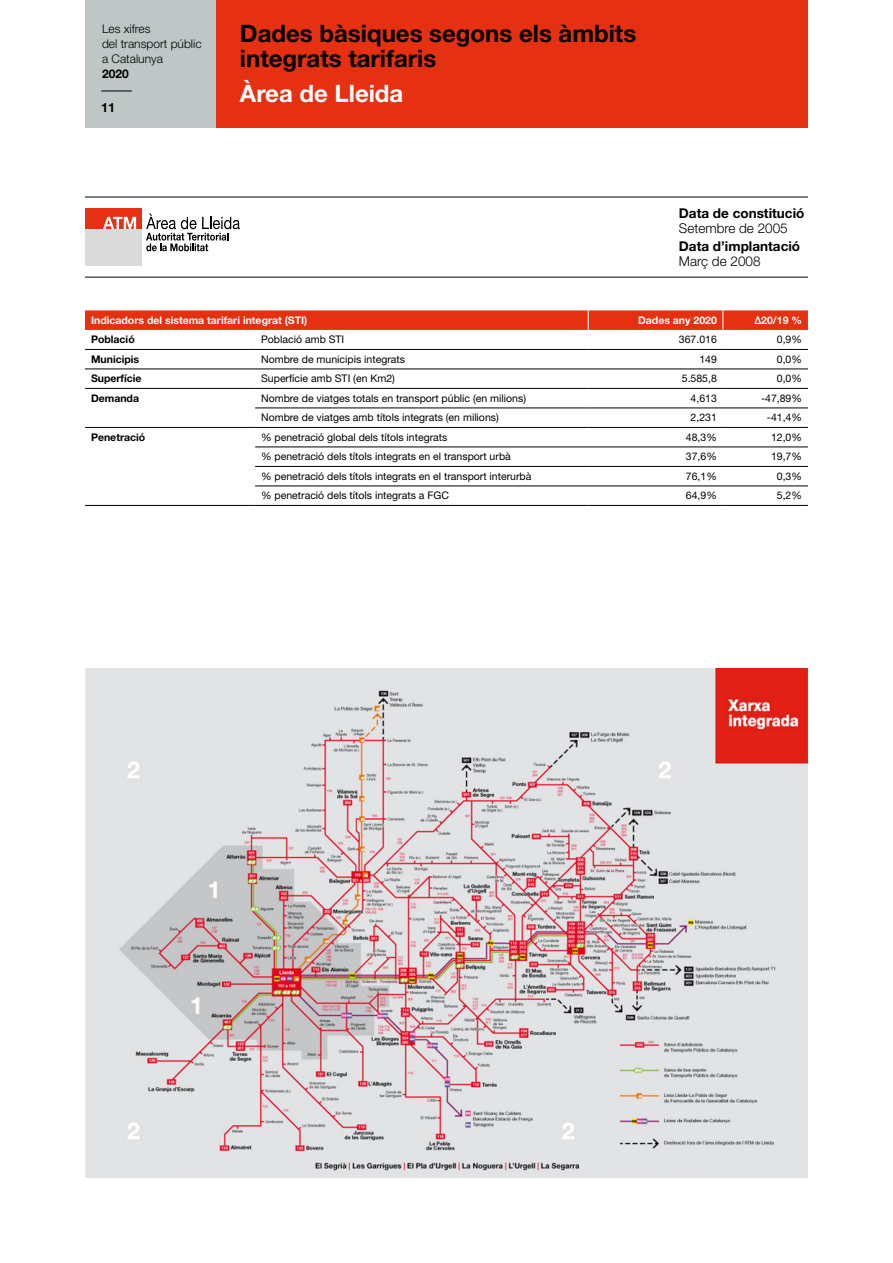
<style>
.page{position:relative;width:893px;height:1263px;background:#fff}
.page>*{position:absolute;margin:0;border:0;box-sizing:border-box;transform-origin:0 0}
.t1{font:700 24px/25.5px "Helvetica Neue LT Std";color:#000}
.t2{font:700 24px "Helvetica Neue LT Std";color:#fff}
.t3{font:700 13.5px "Helvetica Neue LT Std";color:#000}
.t4{font:300 13.5px "Helvetica Neue LT Std";color:#000}
.t5{font:700 12.75px "Helvetica Neue LT Std";color:#000}
.t6{font:300 12px/15px "Helvetica Neue LT Std";color:#000}
.t7{font:700 12px "Helvetica Neue LT Std";color:#000}
.t8{font:10.5px "Helvetica Neue LT Std";color:#000}
.t9{font:700 10.5px "Helvetica Neue LT Std";color:#fff}
.t10{font:700 10.5px "Helvetica Neue LT Std";color:#000}
</style>
<div class="page">
<div style="left:85px;top:0;width:132px;height:128px;background:#bec6c6"></div>
<hr style="left:101px;top:91px;width:31px;height:1px;background:#000">
<div style="left:217px;top:0;width:591px;height:128px;background:#e53012"></div>
<hr style="left:85px;top:369px;width:170px;height:1px;background:#000">
<hr style="left:255px;top:369px;width:333px;height:1px;background:#000">
<hr style="left:588px;top:369px;width:135px;height:1px;background:#000">
<hr style="left:723px;top:369px;width:85px;height:1px;background:#000">
<hr style="left:85px;top:349px;width:170px;height:1px;background:#000">
<hr style="left:255px;top:349px;width:333px;height:1px;background:#000">
<hr style="left:588px;top:349px;width:135px;height:1px;background:#000">
<hr style="left:723px;top:349px;width:85px;height:1px;background:#000">
<svg style="left:85px;top:310px;width:723px;height:20px;background:#e53517"></svg>
<hr style="left:85px;top:388px;width:170px;height:1px;background:#000">
<hr style="left:255px;top:388px;width:333px;height:1px;background:#000">
<hr style="left:588px;top:388px;width:135px;height:1px;background:#000">
<hr style="left:723px;top:388px;width:85px;height:1px;background:#000">
<hr style="left:255px;top:408px;width:333px;height:1px;background:#000">
<hr style="left:588px;top:408px;width:135px;height:1px;background:#000">
<hr style="left:723px;top:408px;width:85px;height:1px;background:#000">
<hr style="left:85px;top:427px;width:170px;height:1px;background:#000">
<hr style="left:255px;top:427px;width:333px;height:1px;background:#000">
<hr style="left:588px;top:427px;width:135px;height:1px;background:#000">
<hr style="left:723px;top:427px;width:85px;height:1px;background:#000">
<hr style="left:255px;top:447px;width:333px;height:1px;background:#000">
<hr style="left:588px;top:447px;width:135px;height:1px;background:#000">
<hr style="left:723px;top:447px;width:85px;height:1px;background:#000">
<hr style="left:255px;top:466px;width:333px;height:1px;background:#000">
<hr style="left:588px;top:466px;width:135px;height:1px;background:#000">
<hr style="left:723px;top:466px;width:85px;height:1px;background:#000">
<hr style="left:255px;top:486px;width:333px;height:1px;background:#000">
<hr style="left:588px;top:486px;width:135px;height:1px;background:#000">
<hr style="left:723px;top:486px;width:85px;height:1px;background:#000">
<hr style="left:85px;top:505px;width:170px;height:1px;background:#000">
<hr style="left:255px;top:505px;width:333px;height:1px;background:#000">
<hr style="left:588px;top:505px;width:135px;height:1px;background:#000">
<hr style="left:723px;top:505px;width:85px;height:1px;background:#000">
<hr style="left:85px;top:197px;width:723px;height:1px;background:#000">
<hr style="left:85px;top:277px;width:723px;height:1px;background:#000">
<img style="left:85px;top:668px;width:723px;height:510px">
<div style="left:85px;top:209px;width:57px;height:56px;background:#dadada"></div>
<div style="left:85px;top:209px;width:57px;height:20px;background:#e53012"></div>
<svg style="left:103px;top:217px;width:33px;height:12px"></svg>
<svg style="left:146px;top:213px;width:94px;height:38px"></svg>
<p class="t6" style="left:102px;top:21px;width:101px">Les xifres<br>del transport públic a Catalunya</p>
<p class="t7" style="left:102px;top:66px;width:28px">2020</p>
<p class="t5" style="left:101px;top:100px;width:16px">11</p>
<h1 class="t1" style="left:240px;top:20px;width:398px">Dades bàsiques segons els àmbits integrats tarifaris</h1>
<h1 class="t2" style="left:240px;top:78px;width:165px">Àrea de Lleida</h1>
<p class="t3" style="left:679px;top:205px;width:127px">Data de constitució</p>
<p class="t4" style="left:679px;top:220px;width:110px">Setembre de 2005</p>
<p class="t3" style="left:679px;top:238px;width:123px">Data d’implantació</p>
<p class="t4" style="left:679px;top:253px;width:83px">Març de 2008</p>
<p class="t9" style="left:91px;top:314px;width:218px">Indicadors del sistema tarifari integrat (STI)</p>
<p class="t9" style="left:638px;top:314px;width:80px">Dades any 2020</p>
<p class="t9" style="left:754px;top:314px;width:49px">Δ20/19 %</p>
<p class="t10" style="left:91px;top:333px;width:45px">Població</p>
<p class="t8" style="left:261px;top:333px;width:85px">Població amb STI</p>
<p class="t8" style="left:679px;top:333px;width:39px">367.016</p>
<p class="t8" style="left:777px;top:333px;width:27px">0,9%</p>
<p class="t10" style="left:91px;top:353px;width:50px">Municipis</p>
<p class="t8" style="left:261px;top:353px;width:145px">Nombre de municipis integrats</p>
<p class="t8" style="left:699px;top:353px;width:19px">149</p>
<p class="t8" style="left:777px;top:353px;width:27px">0,0%</p>
<p class="t10" style="left:91px;top:372px;width:52px">Superfície</p>
<p class="t8" style="left:261px;top:372px;width:135px">Superfície amb STI (en Km2)</p>
<p class="t8" style="left:682px;top:372px;width:37px">5.585,8</p>
<p class="t8" style="left:777px;top:372px;width:27px">0,0%</p>
<p class="t10" style="left:91px;top:392px;width:50px">Demanda</p>
<p class="t8" style="left:261px;top:392px;width:266px">Nombre de viatges totals en transport públic (en milions)</p>
<p class="t8" style="left:691px;top:392px;width:28px">4,613</p>
<p class="t8" style="left:761px;top:392px;width:42px">-47,89%</p>
<p class="t8" style="left:261px;top:411px;width:239px">Nombre de viatges amb títols integrats (en milions)</p>
<p class="t8" style="left:691px;top:411px;width:28px">2,231</p>
<p class="t8" style="left:767px;top:411px;width:37px">-41,4%</p>
<p class="t10" style="left:91px;top:431px;width:56px">Penetració</p>
<p class="t8" style="left:261px;top:431px;width:188px">% penetració global dels títols integrats</p>
<p class="t8" style="left:686px;top:431px;width:32px">48,3%</p>
<p class="t8" style="left:771px;top:431px;width:32px">12,0%</p>
<p class="t8" style="left:261px;top:450px;width:251px">% penetració dels títols integrats en el transport urbà</p>
<p class="t8" style="left:686px;top:450px;width:32px">37,6%</p>
<p class="t8" style="left:771px;top:450px;width:32px">19,7%</p>
<p class="t8" style="left:261px;top:470px;width:272px">% penetració dels títols integrats en el transport interurbà</p>
<p class="t8" style="left:686px;top:470px;width:32px">76,1%</p>
<p class="t8" style="left:777px;top:470px;width:27px">0,3%</p>
<p class="t8" style="left:261px;top:489px;width:189px">% penetració dels títols integrats a FGC</p>
<p class="t8" style="left:686px;top:489px;width:32px">64,9%</p>
<p class="t8" style="left:777px;top:489px;width:27px">5,2%</p>
</div>
